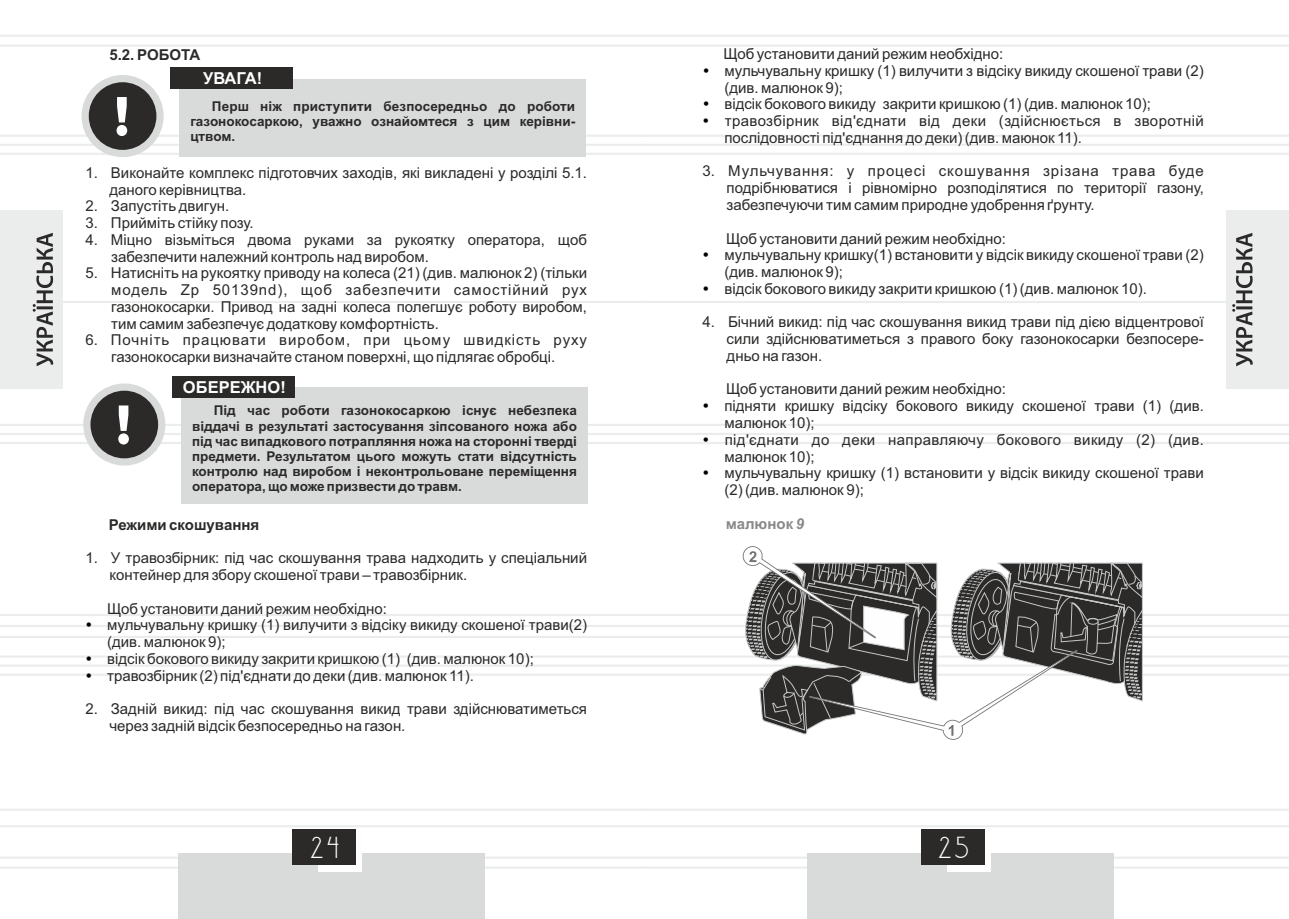
<style>
.page{position:relative;width:1289px;height:919px;background:#fff}
.page>*{position:absolute;margin:0;border:0;box-sizing:border-box;transform-origin:0 0}
.t1{font:26.25px "DS Standart Cyr";color:#fefefe}
.t2{font:700 16.5px "Arial";color:#fefefe}
.t3{font:15px/16.8px "Arial";color:#2b2a29}
.t4{font:700 15px "Arial";color:#2b2a29}
.t5{font:700 15px "Arial";color:#898989}
.t6{font:700 13.5px/15.1px "Arial";color:#2b2a29;text-align:justify}
.s1{font-style:italic}
</style>
<div class="page">
<hr style="left:644px;top:135px;width:644px;height:2px;background:#ebecec">
<hr style="left:644px;top:153px;width:644px;height:2px;background:#ebecec">
<hr style="left:644px;top:856px;width:644px;height:2px;background:#ebecec">
<hr style="left:644px;top:866px;width:644px;height:2px;background:#ebecec">
<hr style="left:644px;top:35px;width:644px;height:2px;background:#ebecec">
<hr style="left:644px;top:45px;width:644px;height:2px;background:#ebecec">
<hr style="left:644px;top:808px;width:644px;height:2px;background:#ebecec">
<hr style="left:644px;top:825px;width:644px;height:2px;background:#ebecec">
<hr style="left:644px;top:301px;width:644px;height:2px;background:#ebecec">
<hr style="left:0;top:135px;width:644px;height:2px;background:#ebecec">
<svg style="left:0;top:143px;width:1288px;height:4px"></svg>
<hr style="left:0;top:153px;width:644px;height:2px;background:#ebecec">
<hr style="left:0;top:856px;width:644px;height:2px;background:#ebecec">
<hr style="left:0;top:866px;width:644px;height:2px;background:#ebecec">
<hr style="left:0;top:35px;width:644px;height:2px;background:#ebecec">
<hr style="left:0;top:45px;width:644px;height:2px;background:#ebecec">
<hr style="left:0;top:808px;width:644px;height:2px;background:#ebecec">
<hr style="left:0;top:825px;width:644px;height:2px;background:#ebecec">
<hr style="left:0;top:301px;width:644px;height:2px;background:#ebecec">
<div style="left:0;top:210px;width:62px;height:179px;background:#ebecec"></div>
<svg style="left:33px;top:233px;width:20px;height:133px"></svg>
<div style="left:1226px;top:210px;width:62px;height:179px;background:#ebecec"></div>
<svg style="left:1232px;top:233px;width:20px;height:133px"></svg>
<div style="left:178px;top:853px;width:307px;height:65px;background:#d9dada"></div>
<div style="left:318px;top:832px;width:44px;height:39px;background:#fefefe"></div>
<div style="left:292px;top:829px;width:64px;height:36px;background:#2b2a29"></div>
<div style="left:807px;top:853px;width:306px;height:65px;background:#d9dada"></div>
<div style="left:946px;top:832px;width:44px;height:39px;background:#fefefe"></div>
<div style="left:920px;top:829px;width:64px;height:36px;background:#2b2a29"></div>
<div style="left:83px;top:383px;width:82px;height:82px;border:14px solid #d9dada;border-radius:50%"></div>
<div style="left:90px;top:390px;width:68px;height:68px;background:#2b2a29;border-radius:50%"></div>
<div style="left:181px;top:387px;width:406px;height:116px;background:#d9dada"></div>
<div style="left:172px;top:376px;width:123px;height:21px;background:#2b2a29"></div>
<div style="left:82px;top:75px;width:82px;height:82px;border:14px solid #d9dada;border-radius:50%"></div>
<div style="left:89px;top:82px;width:67px;height:68px;background:#2b2a29;border-radius:50%"></div>
<svg style="left:116px;top:97px;width:11px;height:39px"></svg>
<div style="left:179px;top:79px;width:406px;height:77px;background:#d9dada"></div>
<div style="left:171px;top:67px;width:122px;height:22px;background:#2b2a29"></div>
<svg style="left:0;top:403px;width:1288px;height:41px"></svg>
<svg style="left:0;top:546px;width:1288px;height:193px"></svg>
<p class="t4" style="left:109px;top:49px;width:92px">5.2. РОБОТА</p>
<p class="t2" style="left:203px;top:72px;width:60px">УВАГА!</p>
<p class="t6" style="left:190px;top:100px;width:386px;text-indent:22px">Перш ніж приступити безпосередньо до роботи газонокосаркою, уважно ознайомтеся з цим керівни&shy;цтвом.</p>
<p class="t3" style="left:109px;top:165px;width:479px;text-indent:-24px">1. Виконайте комплекс підготовчих заходів, які викладені у розділі 5.1. даного керівництва.</p>
<p class="t3" style="left:85px;top:199px;width:145px">2. Запустіть двигун.</p>
<p class="t3" style="left:85px;top:216px;width:170px">3. Прийміть стійку позу.</p>
<p class="t3" style="left:111px;top:232px;width:477px;text-indent:-26px">4. Міцно візьміться двома руками за рукоятку оператора, щоб забезпечити належний контроль над виробом.</p>
<p class="t3" style="left:111px;top:266px;width:477px;text-align:justify;text-indent:-26px">5. Натисніть на рукоятку приводу на колеса (21) (див. малюнок 2) (тільки модель Zp 50139nd), щоб забезпечити самостійний рух газонокосарки. Привод на задні колеса полегшує роботу виробом, тим самим забезпечує додаткову комфортність.</p>
<p class="t3" style="left:85px;top:333px;width:503px;text-align:center">6. Почніть працювати виробом, при цьому швидкість руху газонокосарки визначайте станом поверхні, що підлягає обробці.</p>
<p class="t2" style="left:183px;top:380px;width:104px">ОБЕРЕЖНО!</p>
<p class="t6" style="left:192px;top:404px;width:386px;text-indent:22px">Під час роботи газонокосаркою існує небезпека віддачі в результаті застосування зіпсованого ножа або під час випадкового потрапляння ножа на сторонні тверді предмети. Результатом цього можуть стати відсутність контролю над виробом і неконтрольоване переміщення оператора, що може призвести до травм.</p>
<p class="t4" style="left:109px;top:519px;width:152px">Режими скошування</p>
<p class="t3" style="left:109px;top:551px;width:479px;text-indent:-24px">1. У травозбірник: під час скошування трава надходить у спеціальний контейнер для збору скошеної трави – травозбірник.</p>
<p class="t3" style="left:107px;top:601px;width:481px">Щоб установити даний режим необхідно:<br>мульчувальну кришку (1) вилучити з відсіку викиду скошеної трави(2) (див. малюнок 9);<br>відсік бокового викиду закрити кришкою (1) (див. малюнок 10); травозбірник (2) під'єднати до деки (див. малюнок 11).</p>
<p class="t3" style="left:109px;top:702px;width:479px;text-indent:-24px">2. Задній викид: під час скошування викид трави здійснюватиметься через задній відсік безпосередньо на газон.</p>
<p class="t3" style="left:723px;top:47px;width:482px">Щоб установити даний режим необхідно:<br>мульчувальну кришку (1) вилучити з відсіку викиду скошеної трави (2) (див. малюнок 9);<br>відсік бокового викиду закрити кришкою (1) (див. малюнок 10); травозбірник від'єднати від деки (здійснюється в зворотній послідовності під'єднання до деки) (див. маюнок 11).</p>
<p class="t3" style="left:726px;top:164px;width:478px;text-align:justify;text-indent:-24px">3. Мульчування: у процесі скошування зрізана трава буде подрібнюватися і рівномірно розподілятися по території газону, забезпечуючи тим самим природне удобрення ґрунту.</p>
<p class="t3" style="left:724px;top:231px;width:481px">Щоб установити даний режим необхідно:<br>мульчувальну кришку(1) встановити у відсік викиду скошеної трави (2) (див. малюнок 9);<br>відсік бокового викиду закрити кришкою (1) (див. малюнок 10).</p>
<p class="t3" style="left:726px;top:315px;width:478px;text-align:justify;text-indent:-24px">4. Бічний викид: під час скошування викид трави під дією відцентрової сили здійснюватиметься з правого боку газонокосарки безпосере&shy;дньо на газон.</p>
<p class="t3" style="left:724px;top:382px;width:481px">Щоб установити даний режим необхідно:<br>підняти кришку відсіку бокового викиду скошеної трави (1) (див. малюнок 10);<br>під'єднати до деки направляючу бокового викиду (2) (див. малюнок 10);<br>мульчувальну кришку (1) встановити у відсік викиду скошеної трави (2) (див. малюнок 9);</p>
<p class="t5" style="left:725px;top:517px;width:80px">малюнок <span class="s1">9</span></p>
<h1 class="t1" style="left:310px;top:836px;width:30px">24</h1>
<h1 class="t1" style="left:938px;top:836px;width:31px">25</h1>
</div>
